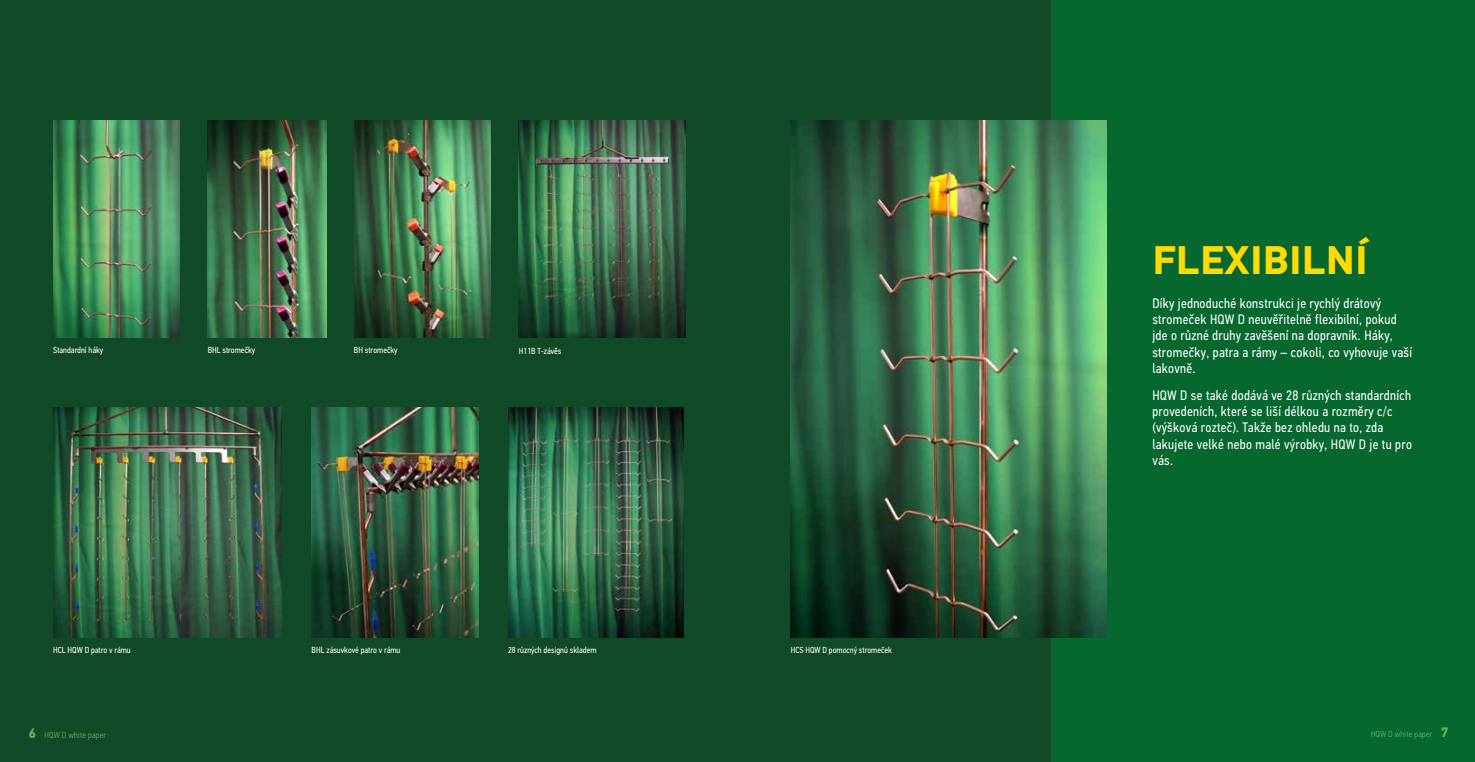
<style>
.page{position:relative;width:1475px;height:762px;background:#fff}
.page>*{position:absolute;margin:0;border:0;box-sizing:border-box;transform-origin:0 0}
.t1{font:700 40px "PF Din Text Pro";letter-spacing:.02em;color:#ffdc00}
.t2{font:13.75px/16.2px "PF Din Text Cond Pro";letter-spacing:.02em;color:#fff}
.t3{font:8.75px "PF Din Text Cond Pro";color:#fff}
.t4{font:300 8.75px "PF Din Text Cond Pro";letter-spacing:.02em;color:#64b459}
.s1{font-family:"PF Din Text Pro";font-weight:700;font-size:13.75px}
</style>
<div class="page">
<div style="left:0;top:0;width:1474px;height:762px;background:#104a28"></div>
<div style="left:1051px;top:0;width:423px;height:762px;background:#06672f"></div>
<img style="left:311px;top:408px;width:167px;height:229px">
<img style="left:519px;top:120px;width:166px;height:218px">
<img style="left:53px;top:408px;width:229px;height:229px">
<img style="left:508px;top:408px;width:175px;height:229px">
<img style="left:53px;top:120px;width:127px;height:218px">
<img style="left:790px;top:120px;width:316px;height:517px">
<img style="left:208px;top:120px;width:118px;height:218px">
<img style="left:354px;top:120px;width:137px;height:218px">
<p class="t3" style="left:53px;top:345px;width:52px">Standardní háky</p>
<p class="t3" style="left:208px;top:345px;width:49px">BHL stromečky</p>
<p class="t3" style="left:354px;top:345px;width:45px">BH stromečky</p>
<p class="t3" style="left:519px;top:346px;width:44px">H11B T-závěs</p>
<p class="t3" style="left:53px;top:644px;width:79px">HCL HQW D patro v rámu</p>
<p class="t3" style="left:311px;top:644px;width:90px">BHL zásuvkové patro v rámu</p>
<p class="t3" style="left:508px;top:644px;width:90px">28 různých designů skladem</p>
<p class="t3" style="left:790px;top:644px;width:103px">HCS HQW D pomocný stromeček</p>
<h1 class="t1" style="left:1152px;top:235px;width:216px">FLEXIBILNÍ</h1>
<p class="t2" style="left:1152px;top:295px;width:261px">Díky jednoduché konstrukci je rychlý drátový stromeček HQW D neuvěřitelně flexibilní, pokud jde o různé druhy zavěšení na dopravník. Háky, stromečky, patra a rámy – cokoli, co vyhovuje vaší lakovně.</p>
<p class="t2" style="left:1152px;top:387px;width:261px">HQW D se také dodává ve 28 různých standardních provedeních, které se liší délkou a rozměry c/c (výšková rozteč). Takže bez ohledu na to, zda lakujete velké nebo malé výrobky, HQW D je tu pro vás.</p>
<p class="t4" style="left:28px;top:729px;width:79px"><span class="s1">6</span> HQW D white paper</p>
<p class="t4" style="left:1370px;top:729px;width:79px">HQW D white paper <span class="s1">7</span></p>
</div>
